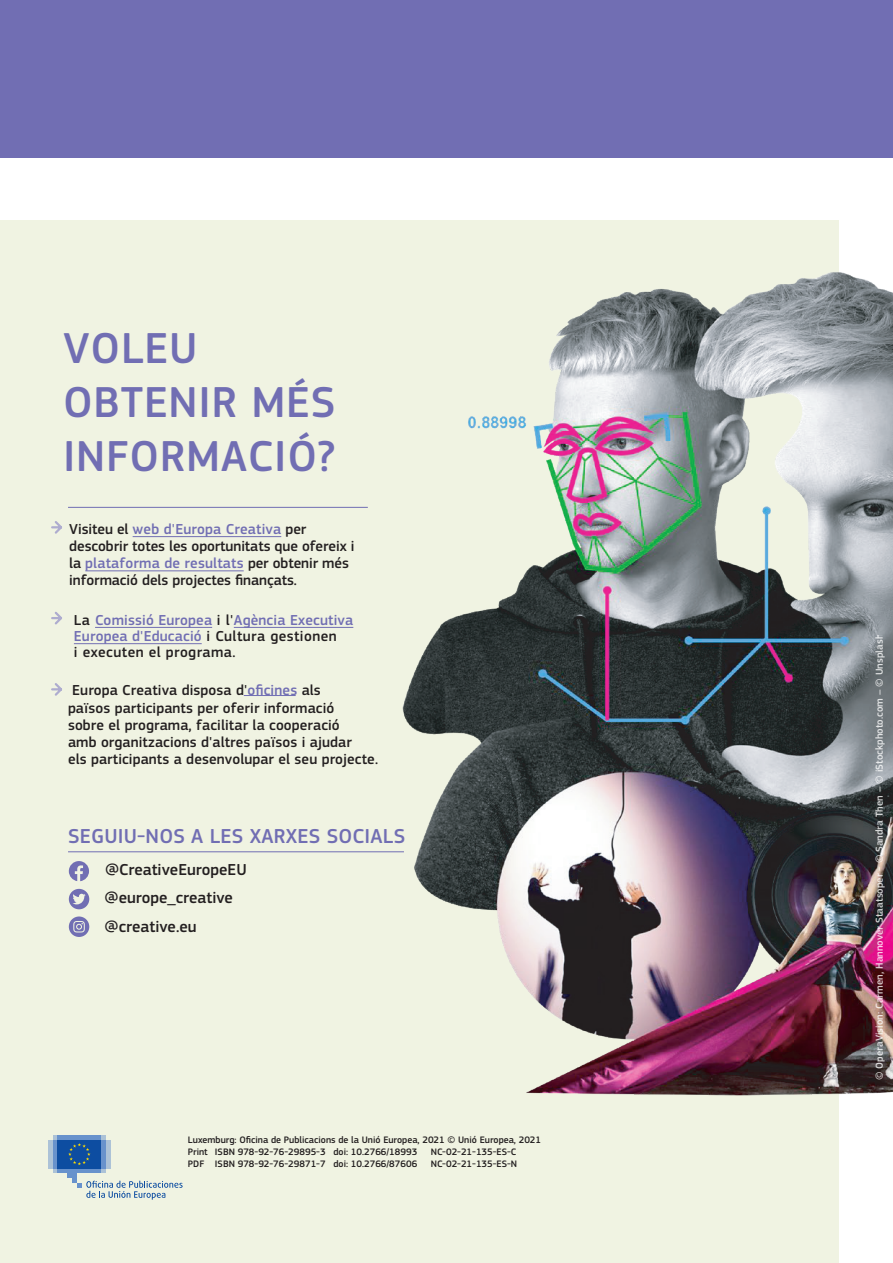
<style>
.page{position:relative;width:893px;height:1263px;background:#fff}
.page>*{position:absolute;margin:0;border:0;box-sizing:border-box;transform-origin:0 0}
.t1{font:500 45px/54px "EC Square Sans Pro";letter-spacing:.02em;color:#716eb3}
.t2{font:500 21px "EC Square Sans Pro";letter-spacing:.01em;color:#716eb3}
.t3{font:500 16.5px/28.3px "EC Square Sans Pro";color:#231f20}
.t4{font:500 15px/17.2px "EC Square Sans Pro";letter-spacing:.005em;color:#231f20}
.t5{font:500 15px/16.4px "EC Square Sans Pro";letter-spacing:.01em;color:#716eb3}
.t6{font:500 10.5px "EC Square Sans Pro";color:#fff}
.t7{font:500 9.75px/11.7px "EC Square Sans Pro";color:#231f20}
.s1{color:#716eb3}
.s2{color:#231f20}
</style>
<div class="page">
<div style="left:0;top:0;width:893px;height:157px;background:#716eb3"></div>
<div style="left:0;top:220px;width:838px;height:1043px;background:#f0f3e2"></div>
<img style="left:323px;top:220px;width:570px;height:894px">
<hr style="left:68px;top:507px;width:300px;height:1px;background:#716eb3">
<hr style="left:244px;top:695px;width:52px;height:1px;background:#716eb3">
<svg style="left:51px;top:521px;width:11px;height:13px"></svg>
<svg style="left:51px;top:611px;width:11px;height:14px"></svg>
<svg style="left:51px;top:683px;width:11px;height:13px"></svg>
<hr style="left:68px;top:851px;width:336px;height:1px;background:#716eb3">
<svg style="left:69px;top:861px;width:20px;height:20px"></svg>
<svg style="left:69px;top:889px;width:20px;height:20px"></svg>
<svg style="left:69px;top:916px;width:20px;height:21px"></svg>
<svg style="left:53px;top:1168px;width:53px;height:5px"></svg>
<svg style="left:53px;top:1135px;width:53px;height:5px"></svg>
<div style="left:58px;top:1135px;width:43px;height:5px;background:#6892cc"></div>
<div style="left:58px;top:1168px;width:43px;height:5px;background:#6892cc"></div>
<div style="left:101px;top:1140px;width:5px;height:28px;background:#6892cc"></div>
<div style="left:106px;top:1140px;width:5px;height:28px;background:#acc2d7"></div>
<div style="left:53px;top:1140px;width:5px;height:28px;background:#6892cc"></div>
<div style="left:48px;top:1140px;width:5px;height:28px;background:#acc2d7"></div>
<div style="left:67px;top:1168px;width:10px;height:10px;background:#6892cc"></div>
<div style="left:72px;top:1168px;width:5px;height:15px;background:#6892cc"></div>
<div style="left:58px;top:1140px;width:43px;height:28px;background:#0d4da1"></div>
<svg style="left:68px;top:1143px;width:23px;height:22px"></svg>
<svg style="left:77px;top:1181px;width:106px;height:19px"></svg>
<hr style="left:133px;top:536px;width:148px;height:1px;background:#716eb3">
<hr style="left:85px;top:571px;width:159px;height:1px;background:#716eb3">
<hr style="left:95px;top:627px;width:117px;height:1px;background:#716eb3">
<hr style="left:234px;top:627px;width:119px;height:1px;background:#716eb3">
<hr style="left:74px;top:643px;width:128px;height:1px;background:#716eb3">
<h1 class="t1" style="left:63px;top:322px;width:274px">VOLEU<br>OBTENIR MÉS<br>INFORMACIÓ?</h1>
<p class="t4" style="left:69px;top:520px;width:287px">Visiteu el <span class="s1">web d'Europa Creativa</span> per descobrir totes les oportunitats que ofereix i la <span class="s1">plataforma de resultats</span> per obtenir més informació dels projectes finançats.</p>
<p class="t5" style="left:74px;top:612px;width:281px"><span class="s2">La</span> Comissió Europea <span class="s2">i l'</span>Agència Executiva<br>Europea d'Educació <span class="s2">i Cultura gestionen<br>i executen el programa.</span></p>
<p class="t4" style="left:68px;top:682px;width:312px">Europa Creativa disposa d'<span class="s1">oficines</span> als<br>països participants per oferir informació<br>sobre el programa, facilitar la cooperació<br>amb organitzacions d'altres països i ajudar<br>els participants a desenvolupar el seu projecte.</p>
<h2 class="t2" style="left:68px;top:824px;width:339px">SEGUIU-NOS A LES XARXES SOCIALS</h2>
<p class="t3" style="left:105px;top:856px;width:144px">@CreativeEuropeEU @europe_creative @creative.eu</p>
<p class="t7" style="left:188px;top:1134px;width:355px">Luxemburg: Oficina de Publicacions de la Unió Europea, 2021 © Unió Europea, 2021<br>Print ISBN 978-92-76-29895-3 doi: 10.2766/18993</p>
<p class="t7" style="left:431px;top:1146px;width:87px">NC-02-21-135-ES-C</p>
<p class="t7" style="left:188px;top:1158px;width:231px">PDF ISBN 978-92-76-29871-7 doi: 10.2766/87606</p>
<p class="t7" style="left:431px;top:1158px;width:88px">NC-02-21-135-ES-N</p>
<p class="t6" style="left:873px;top:1080px;width:448px;rotate:-90deg">© OperaVision: Carmen, Hannover Staatsoper - © Sandra Then – © iStockphoto.com – © Unsplash</p>
</div>
